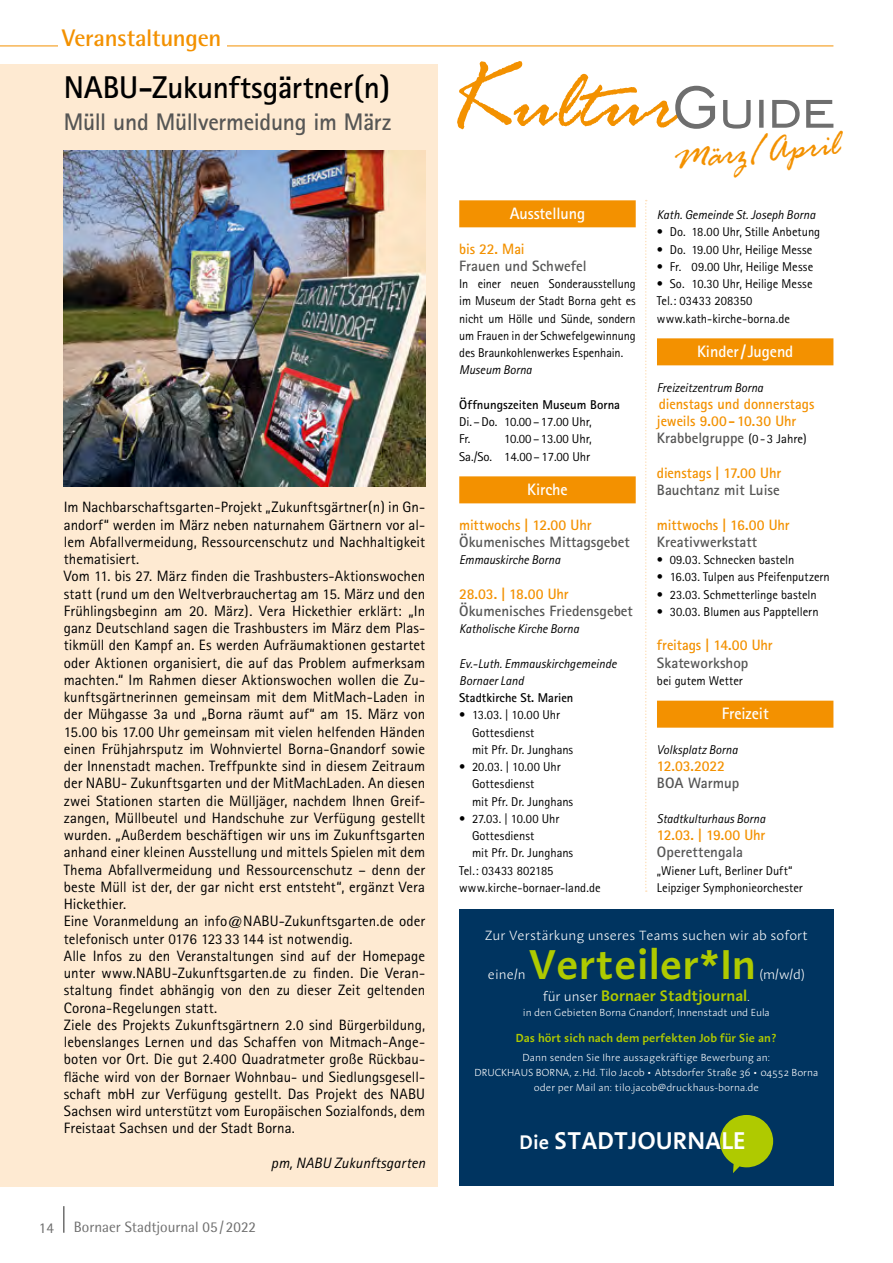
<style>
.page{position:relative;width:893px;height:1263px;background:#fff}
.page>*{position:absolute;margin:0;border:0;box-sizing:border-box;transform-origin:0 0}
.t1{font:600 42.75px "Aroma LT";color:#afca00}
.t2{font:37.5px "Rage Italic Let Plain";color:#f39100}
.t3{font:700 31.5px "Rotis Sans Serif";letter-spacing:-.01em;color:#000}
.t4{font:600 24.9px "Aroma LT";color:#fff}
.t5{font:700 24px "Rotis Sans Serif";letter-spacing:-.015em;color:#565655}
.t6{font:700 24px "Rotis Semi Sans";letter-spacing:-.015em;color:#f39100}
.t7{font:700 16.5px "Rotis Sans Serif";letter-spacing:-.005em;color:#fff}
.t8{font:600 15.75px "Aroma LT";letter-spacing:-.005em;color:#afca00}
.t9{font:15px/17.2px "Rotis Sans Serif";letter-spacing:.005em;color:#000}
.t10{font:700 15px "Rotis Sans Serif";color:#565655}
.t11{font:700 15px "Rotis Sans Serif";letter-spacing:-.005em;color:#f39100}
.t12{font:700 15px/17.2px "Rotis Sans Serif";letter-spacing:-.005em;color:#f39100;scale:.96 1}
.t13{font:15px "Rotis Semi Sans";color:#6e6e6e}
.t14{font:italic 15px "Rotis Sans Serif";letter-spacing:.005em;color:#000}
.t15{font:300 13.8px "Aroma LT";color:#fff}
.t16{font:12.75px/17.2px "Rotis Sans Serif";color:#000}
.t17{font:italic 12.75px/17.2px "Rotis Sans Serif";color:#000}
.t18{font:12.75px/17.2px "Rotis Sans Serif";color:#000;text-align:justify;scale:.96 1}
.t19{font:700 12.75px "Rotis Sans Serif";color:#000}
.t20{font:600 12px "Aroma LT";color:#afca00}
.t21{font:300 10.5px/15px "Aroma LT";letter-spacing:-.005em;color:#fff;text-align:center}
.s1{color:#565655}
.s2{font-weight:400;font-size:12.75px;color:#000}
.s3{font-weight:300;font-size:13.8px;color:#fff}
.s4{font-size:20.1px}
</style>
<div class="page">
<hr style="left:63px;top:1206px;width:2px;height:27px;background:#6e6e6e">
<hr style="left:0;top:46px;width:833px;height:1px;background:#f39100">
<div style="left:58px;top:28px;width:169px;height:26px;background:#fff"></div>
<div style="left:0;top:64px;width:438px;height:1122px;background:#feead2"></div>
<svg style="left:457px;top:61px;width:376px;height:68px"></svg>
<div style="left:459px;top:200px;width:177px;height:27px;background:#f39100"></div>
<div style="left:459px;top:476px;width:177px;height:27px;background:#f39100"></div>
<div style="left:657px;top:338px;width:176px;height:27px;background:#f39100"></div>
<div style="left:657px;top:701px;width:176px;height:27px;background:#f39100"></div>
<svg style="left:645px;top:200px;width:2px;height:692px"></svg>
<div style="left:459px;top:909px;width:374px;height:276px;background:#003460"></div>
<svg style="left:720px;top:1115px;width:53px;height:58px"></svg>
<img style="left:64px;top:150px;width:361px;height:337px">
<h3 class="t6" style="left:62px;top:23px;width:161px">Veranstaltungen</h3>
<h3 class="t3" style="left:64px;top:68px;width:328px">NABU-Zukunftsgärtner(n)</h3>
<h3 class="t5" style="left:64px;top:106px;width:329px">Müll und Müllvermeidung im März</h3>
<p class="t9" style="left:64px;top:498px;width:363px">Im Nachbarschaftsgarten-Projekt „Zukunftsgärtner(n) in Gn&shy;andorf“ werden im März neben naturnahem Gärtnern vor al&shy;lem Abfallvermeidung, Ressourcenschutz und Nachhaltigkeit thematisiert.<br>Vom 11. bis 27. März finden die Trashbusters-Aktionswochen statt (rund um den Weltverbrauchertag am 15. März und den Frühlingsbeginn am 20. März). Vera Hickethier erklärt: „In ganz Deutschland sagen die Trashbusters im März dem Plas&shy;tikmüll den Kampf an. Es werden Aufräumaktionen gestartet oder Aktionen organisiert, die auf das Problem aufmerksam machten.“ Im Rahmen dieser Aktionswochen wollen die Zu&shy;kunftsgärtnerinnen gemeinsam mit dem MitMach-Laden in der Mühgasse 3a und „Borna räumt auf“ am 15. März von 15.00 bis 17.00 Uhr gemeinsam mit vielen helfenden Händen einen Frühjahrsputz im Wohnviertel Borna-Gnandorf sowie der Innenstadt machen. Treffpunkte sind in diesem Zeitraum der NABU- Zukunftsgarten und der MitMachLaden. An diesen zwei Stationen starten die Mülljäger, nachdem Ihnen Greif&shy;zangen, Müllbeutel und Handschuhe zur Verfügung gestellt wurden. „Außerdem beschäftigen wir uns im Zukunftsgarten anhand einer kleinen Ausstellung und mittels Spielen mit dem Thema Abfallvermeidung und Ressourcenschutz – denn der beste Müll ist der, der gar nicht erst entsteht“, ergänzt Vera Hickethier.<br>Eine Voranmeldung an info@NABU-Zukunftsgarten.de oder telefonisch unter 0176 123 33 144 ist notwendig.<br>Alle Infos zu den Veranstaltungen sind auf der Homepage unter www.NABU-Zukunftsgarten.de zu finden. Die Veran&shy;staltung findet abhängig von den zu dieser Zeit geltenden Corona-Regelungen statt.<br>Ziele des Projekts Zukunftsgärtnern 2.0 sind Bürgerbildung, lebenslanges Lernen und das Schaffen von Mitmach-Ange&shy;boten vor Ort. Die gut 2.400 Quadratmeter große Rückbau&shy;fläche wird von der Bornaer Wohnbau- und Siedlungsgesell&shy;schaft mbH zur Verfügung gestellt. Das Projekt des NABU Sachsen wird unterstützt vom Europäischen Sozialfonds, dem Freistaat Sachsen und der Stadt Borna.</p>
<p class="t14" style="left:271px;top:1154px;width:156px">pm, NABU Zukunftsgarten</p>
<p class="t13" style="left:39px;top:1219px;width:17px">14</p>
<p class="t13" style="left:74px;top:1218px;width:184px">Bornaer Stadtjournal 05/2022</p>
<p class="t7" style="left:510px;top:203px;width:77px">Ausstellung</p>
<p class="t11" style="left:459px;top:239px;width:67px">bis 22. Mai</p>
<p class="t10" style="left:459px;top:256px;width:129px">Frauen und Schwefel</p>
<p class="t18" style="left:459px;top:275px;width:185px">In einer neuen Sonderausstellung im Museum der Stadt Borna geht es nicht um Hölle und Sünde, sondern um Frauen in der Schwefelgewinnung des Braunkohlenwerkes Espenhain.</p>
<p class="t17" style="left:459px;top:361px;width:74px">Museum Borna</p>
<p class="t19" style="left:459px;top:396px;width:162px">Öffnungszeiten Museum Borna</p>
<p class="t16" style="left:459px;top:413px;width:134px">Di.–Do. 10.00–17.00 Uhr,<br>Fr.</p>
<p class="t16" style="left:459px;top:430px;width:134px;text-align:right">10.00–13.00 Uhr,<br>Sa./So. 14.00–17.00 Uhr</p>
<p class="t7" style="left:527px;top:479px;width:42px">Kirche</p>
<p class="t11" style="left:459px;top:515px;width:134px">mittwochs | 12.00 Uhr</p>
<p class="t10" style="left:459px;top:532px;width:172px">Ökumenisches Mittagsgebet</p>
<p class="t17" style="left:459px;top:551px;width:103px">Emmauskirche Borna</p>
<p class="t11" style="left:459px;top:584px;width:111px">28.03. | 18.00 Uhr</p>
<p class="t10" style="left:459px;top:601px;width:175px">Ökumenisches Friedensgebet</p>
<p class="t17" style="left:459px;top:620px;width:121px">Katholische Kirche Borna</p>
<p class="t17" style="left:459px;top:655px;width:159px">Ev.-Luth. Emmauskirchgemeinde<br>Bornaer Land</p>
<p class="t19" style="left:459px;top:690px;width:116px">Stadtkirche St. Marien</p>
<p class="t16" style="left:472px;top:706px;width:103px;text-indent:-13px">• 13.03. | 10.00 Uhr<br>Gottesdienst<br>mit Pfr. Dr. Junghans</p>
<p class="t16" style="left:472px;top:758px;width:103px;text-indent:-13px">• 20.03. | 10.00 Uhr<br>Gottesdienst<br>mit Pfr. Dr. Junghans</p>
<p class="t16" style="left:459px;top:810px;width:102px">• 27.03. | 10.00 Uhr</p>
<p class="t16" style="left:472px;top:827px;width:64px">Gottesdienst</p>
<p class="t16" style="left:472px;top:844px;width:103px">mit Pfr. Dr. Junghans</p>
<p class="t16" style="left:459px;top:862px;width:96px">Tel.: 03433 802185</p>
<p class="t16" style="left:459px;top:879px;width:143px">www.kirche-bornaer-land.de</p>
<h2 class="t2" style="left:672px;top:141px;width:169px;rotate:-5deg">März/April</h2>
<p class="t17" style="left:657px;top:206px;width:160px">Kath. Gemeinde St. Joseph Borna</p>
<p class="t16" style="left:657px;top:223px;width:165px">• Do. 18.00 Uhr, Stille Anbetung</p>
<p class="t16" style="left:657px;top:241px;width:157px">• Do. 19.00 Uhr, Heilige Messe</p>
<p class="t16" style="left:657px;top:258px;width:158px">• Fr. 09.00 Uhr, Heilige Messe</p>
<p class="t16" style="left:657px;top:275px;width:157px">• So. 10.30 Uhr, Heilige Messe<br>Tel.: 03433 208350 www.kath-kirche-borna.de</p>
<p class="t7" style="left:697px;top:341px;width:98px">Kinder/Jugend</p>
<p class="t17" style="left:657px;top:379px;width:108px">Freizeitzentrum Borna</p>
<p class="t12" style="left:657px;top:395px;width:165px">dienstags und donnerstags jeweils 9.00-10.30 Uhr<br><span class="s1">Krabbelgruppe</span> <span class="s2">(0- 3 Jahre)</span></p>
<p class="t11" style="left:657px;top:463px;width:126px">dienstags | 17.00 Uhr</p>
<p class="t10" style="left:657px;top:480px;width:124px">Bauchtanz mit Luise</p>
<p class="t11" style="left:657px;top:515px;width:134px">mittwochs | 16.00 Uhr</p>
<p class="t10" style="left:657px;top:532px;width:101px">Kreativwerkstatt</p>
<p class="t16" style="left:657px;top:551px;width:139px">• 09.03. Schnecken basteln</p>
<p class="t16" style="left:657px;top:568px;width:174px">• 16.03. Tulpen aus Pfeifenputzern</p>
<p class="t16" style="left:657px;top:586px;width:161px">• 23.03. Schmetterlinge basteln</p>
<p class="t16" style="left:657px;top:603px;width:163px">• 30.03. Blumen aus Papptellern</p>
<p class="t11" style="left:657px;top:636px;width:117px">freitags | 14.00 Uhr</p>
<p class="t10" style="left:657px;top:653px;width:93px">Skateworkshop</p>
<p class="t16" style="left:657px;top:672px;width:87px">bei gutem Wetter</p>
<p class="t7" style="left:722px;top:703px;width:49px">Freizeit</p>
<p class="t17" style="left:657px;top:741px;width:82px">Volksplatz Borna</p>
<p class="t11" style="left:657px;top:756px;width:70px">12.03.2022</p>
<p class="t10" style="left:657px;top:774px;width:84px">BOA Warmup</p>
<p class="t17" style="left:657px;top:810px;width:110px">Stadtkulturhaus Borna</p>
<p class="t11" style="left:657px;top:825px;width:110px">12.03. | 19.00 Uhr</p>
<p class="t10" style="left:657px;top:843px;width:88px">Operettengala</p>
<p class="t16" style="left:657px;top:862px;width:147px">„Wiener Luft, Berliner Duft“<br>Leipziger Symphonieorchester</p>
<p class="t15" style="left:485px;top:926px;width:325px">Zur Verstärkung unseres Teams suchen wir ab sofort</p>
<p class="t15" style="left:488px;top:966px;width:39px">eine/n</p>
<h1 class="t1" style="left:529px;top:936px;width:229px">Verteiler*In</h1>
<p class="t15" style="left:759px;top:966px;width:47px">(m/w/d)</p>
<p class="t8" style="left:543px;top:986px;width:209px"><span class="s3">für unser</span> Bornaer Stadtjournal<span class="s3">.</span></p>
<p class="t21" style="left:523px;top:1005px;width:248px">in den Gebieten Borna Gnandorf, Innenstadt und Eula</p>
<p class="t20" style="left:516px;top:1030px;width:262px">Das hört sich nach dem perfekten Job für Sie an?</p>
<p class="t21" style="left:474px;top:1050px;width:345px">Dann senden Sie Ihre aussagekräftige Bewerbung an:<br>DRUCKHAUS BORNA, z.Hd. Tilo Jacob • Abtsdorfer Straße 36 • 04552 Borna oder per Mail an: tilo.jacob@druckhaus-borna.de</p>
<h3 class="t4" style="left:520px;top:1125px;width:228px"><span class="s4">Die</span> STADTJOURNALE</h3>
</div>
